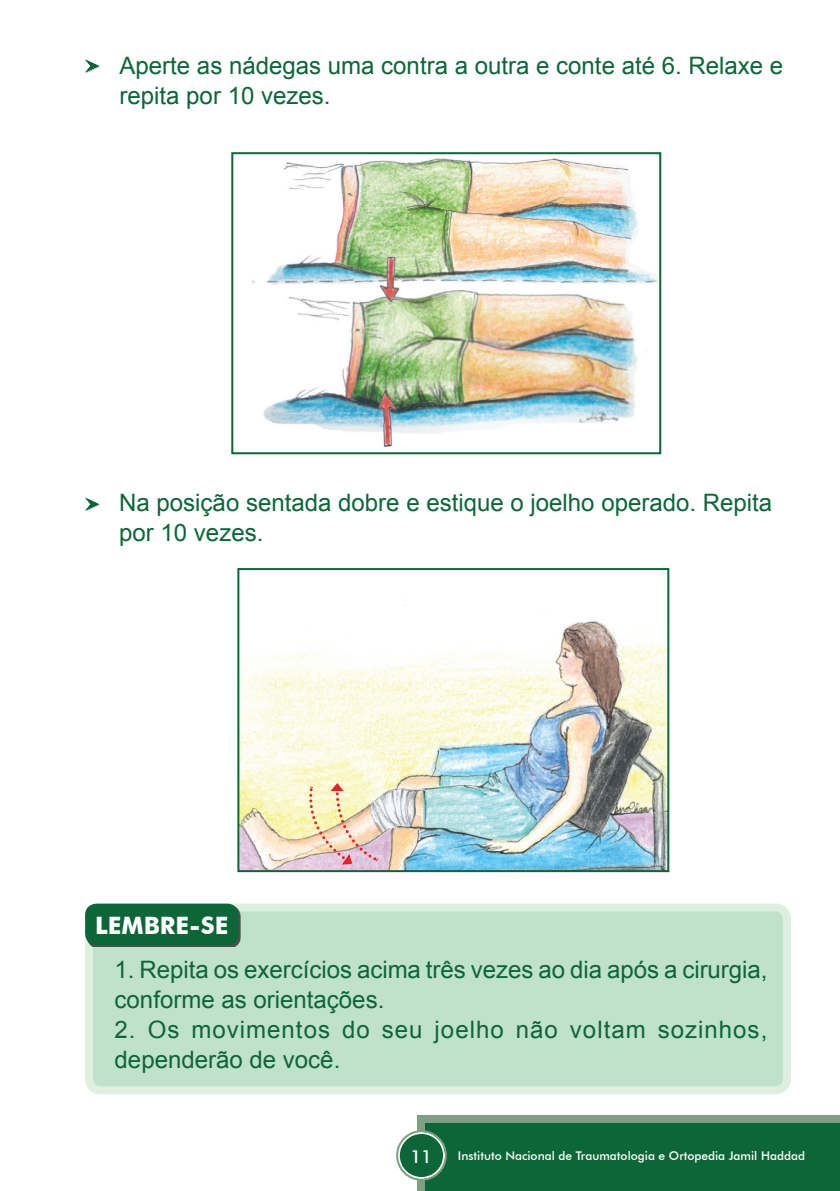
<style>
.page{position:relative;width:840px;height:1191px;background:#fff}
.page>*{position:absolute;margin:0;border:0;box-sizing:border-box;transform-origin:0 0}
.t1{font:24px/30px "Arial";color:#0c6638}
.t2{font:24px/30px "Arial";letter-spacing:.04em;color:#0c6638}
.t3{font:700 24px "Futura BT";color:#fff}
.t4{font:500 18px "Futura BT";color:#fff}
.t5{font:500 12px "Futura BT";color:#fff}
</style>
<div class="page">
<svg style="left:416px;top:1115px;width:423px;height:76px;background:#1a6d41"></svg>
<div style="left:398px;top:1133px;width:46px;height:45px;background:#0c6638;border-radius:50%"></div>
<div style="left:397px;top:1132px;width:48px;height:47px;border:2px solid #fff;border-radius:50%"></div>
<div style="left:396px;top:1130px;width:50px;height:50px;border:2px solid #7f9f83;border-radius:50%"></div>
<img style="left:252px;top:158px;width:406px;height:290px">
<div style="left:231px;top:152px;width:430px;height:302px;border:2px solid #0c6638"></div>
<img style="left:240px;top:604px;width:426px;height:265px">
<img style="left:309px;top:783px;width:69px;height:81px">
<div style="left:237px;top:568px;width:432px;height:304px;border:2px solid #0c6638"></div>
<div style="left:89px;top:907px;width:697px;height:183px;background:#c0e2ca;border-radius:11px"></div>
<div style="left:85px;top:903px;width:705px;height:191px;border:8px solid #deefe2;border-radius:11px"></div>
<div style="left:87px;top:905px;width:153px;height:42px;background:#231f20;opacity:.75"></div>
<div style="left:85px;top:903px;width:153px;height:42px;background:#0c6638;border-radius:11px"></div>
<svg style="left:85px;top:59px;width:15px;height:14px"></svg>
<svg style="left:85px;top:497px;width:15px;height:14px"></svg>
<p class="t1" style="left:119px;top:51px;width:665px">Aperte as nádegas uma contra a outra e conte até 6. Relaxe e repita por 10 vezes.</p>
<p class="t1" style="left:119px;top:487px;width:654px">Na posição sentada dobre e estique o joelho operado. Repita por 10 vezes.</p>
<p class="t3" style="left:95px;top:910px;width:135px">LEMBRE-SE</p>
<p class="t1" style="left:114px;top:954px;width:654px">1. Repita os exercícios acima três vezes ao dia após a cirurgia, conforme as orientações.</p>
<p class="t2" style="left:114px;top:1014px;width:654px">2. Os movimentos do seu joelho não voltam sozinhos, dependerão de você.</p>
<p class="t4" style="left:410px;top:1145px;width:23px">11</p>
<p class="t5" style="left:457px;top:1148px;width:348px">Instituto Nacional de Traumatologia e Ortopedia Jamil Haddad</p>
</div>
